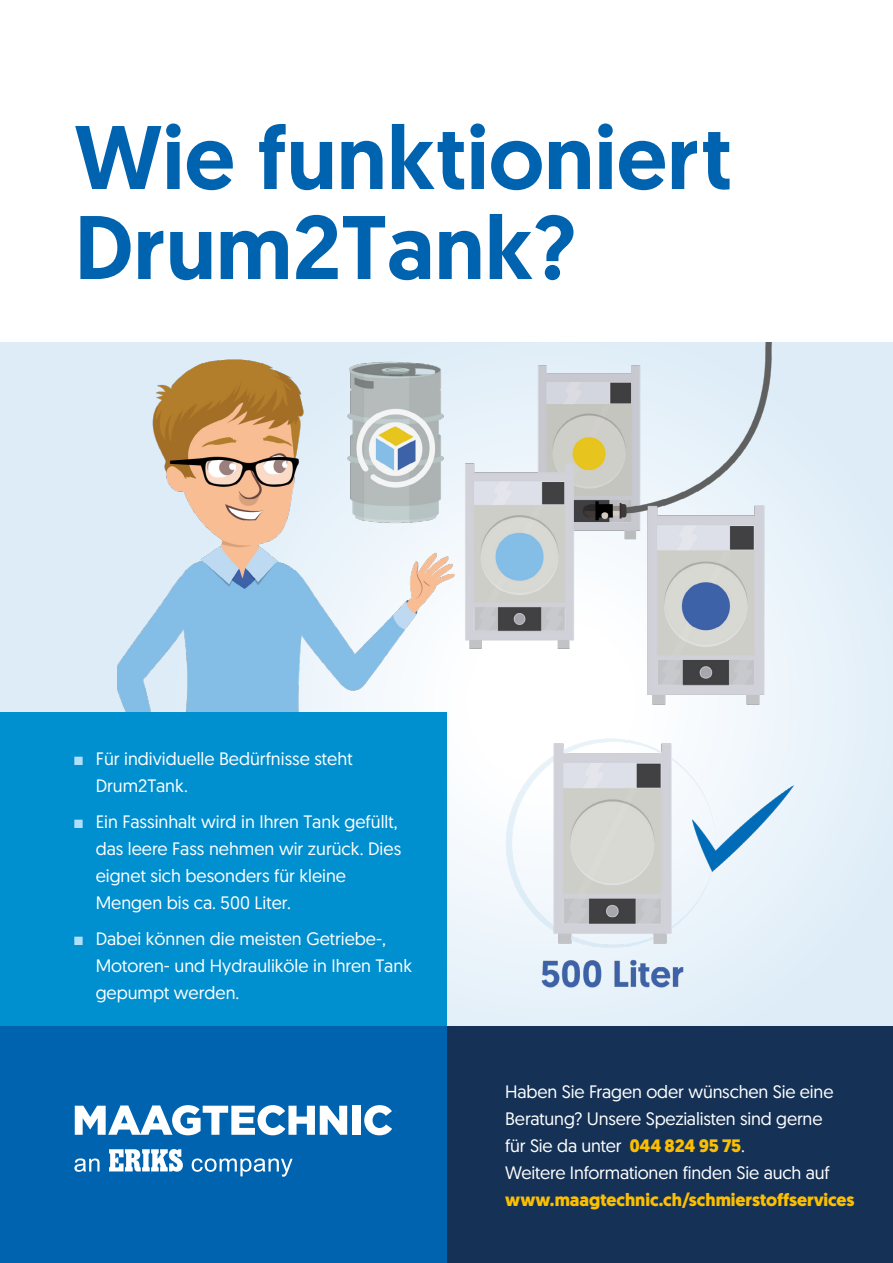
<style>
.page{position:relative;width:893px;height:1263px;background:#fff}
.page>*{position:absolute;margin:0;border:0;box-sizing:border-box;transform-origin:0 0}
.t1{font:500 90px/90px "Geomanist Word";color:#0063af}
.t2{font:18px/27px "Geomanist Word";color:#fff}
.t3{font:700 18px "Geomanist Word";color:#fcbf00}
.s1{font-family:"Arial Narrow";color:#afdff9}
.s2{font-weight:700;color:#fcbf00}
</style>
<div class="page">
<div style="left:446px;top:1026px;width:447px;height:237px;background:#153256"></div>
<div style="left:0;top:1026px;width:446px;height:237px;background:#0063af"></div>
<div style="left:0;top:342px;width:893px;height:684px;background:#deecf7"></div>
<svg style="left:446px;top:531px;width:388px;height:495px"></svg>
<img style="left:118px;top:342px;width:657px;height:370px">
<div style="left:0;top:712px;width:446px;height:314px;background:#008fcf"></div>
<img style="left:499px;top:731px;width:224px;height:268px">
<img style="left:681px;top:763px;width:138px;height:137px">
<svg style="left:75px;top:1105px;width:272px;height:30px"></svg>
<div style="left:352px;top:1106px;width:8px;height:29px;background:#fff"></div>
<svg style="left:364px;top:1105px;width:28px;height:30px"></svg>
<svg style="left:74px;top:1149px;width:219px;height:28px"></svg>
<h1 class="t1" style="left:74px;top:112px;width:659px">Wie funktioniert<br>Drum2Tank?</h1>
<p class="t2" style="left:96px;top:745px;width:258px;text-indent:-21px"><span class="s1">■</span> Für individuelle Bedürfnisse steht<br>Drum2Tank.</p>
<p class="t2" style="left:96px;top:808px;width:307px;text-indent:-21px"><span class="s1">■</span> Ein Fassinhalt wird in Ihren Tank gefüllt, das leere Fass nehmen wir zurück. Dies eignet sich besonders für kleine Mengen bis ca. 500 Liter.</p>
<p class="t2" style="left:96px;top:925px;width:318px;text-indent:-21px"><span class="s1">■</span> Dabei können die meisten Getriebe-,<br>Motoren- und Hydrauliköle in Ihren Tank gepumpt werden.</p>
<p class="t2" style="left:505px;top:1078px;width:330px">Haben Sie Fragen oder wünschen Sie eine Beratung? Unsere Spezialisten sind gerne für Sie da unter <span class="s2">044 824 95 75</span>.<br>Weitere Informationen finden Sie auch auf</p>
<p class="t3" style="left:505px;top:1188px;width:351px">www.maagtechnic.ch/schmierstoffservices</p>
</div>
